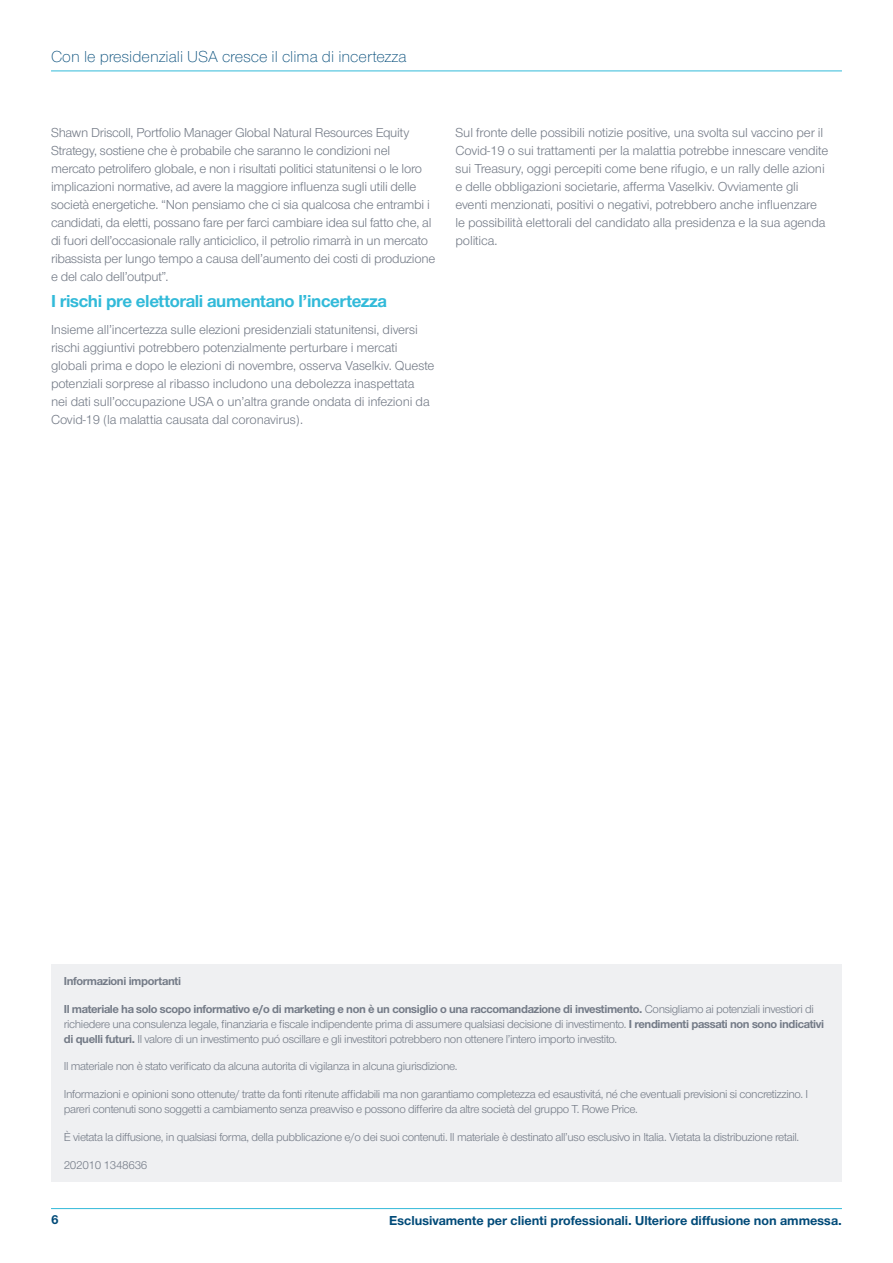
<style>
.page{position:relative;width:893px;height:1263px;background:#fff}
.page>*{position:absolute;margin:0;border:0;box-sizing:border-box;transform-origin:0 0}
.t1{font:700 18px "Nimbus San Nov";letter-spacing:-.02em;color:#32bad9}
.t2{font:300 16.5px "Nimbus San Nov";color:#004a78}
.t3{font:13.5px/18px "Nimbus San Nov";letter-spacing:-.015em;color:#747b87}
.t4{font:700 13.5px "Nimbus San Nov";color:#004a78}
.t5{font:12px/15px "Nimbus San Nov";letter-spacing:-.03em;color:#747b87}
.t6{font:700 12px "Nimbus San Nov";letter-spacing:-.03em;color:#747b87}
.s1{font-weight:700}
</style>
<div class="page">
<div style="left:51px;top:964px;width:791px;height:217px;background:#eff0f2"></div>
<hr style="left:51px;top:71px;width:791px;height:1px;background:#32bad9">
<hr style="left:51px;top:1208px;width:791px;height:1px;background:#32bad9">
<p class="t2" style="left:51px;top:47px;width:357px">Con le presidenziali USA cresce il clima di incertezza</p>
<p class="t3" style="left:51px;top:123px;width:386px">Shawn Driscoll, Portfolio Manager Global Natural Resources Equity Strategy, sostiene che è probabile che saranno le condizioni nel mercato petrolifero globale, e non i risultati politici statunitensi o le loro implicazioni normative, ad avere la maggiore influenza sugli utili delle società energetiche. “Non pensiamo che ci sia qualcosa che entrambi i candidati, da eletti, possano fare per farci cambiare idea sul fatto che, al di fuori dell’occasionale rally anticiclico, il petrolio rimarrà in un mercato ribassista per lungo tempo a causa dell’aumento dei costi di produzione e del calo dell’output”.</p>
<h1 class="t1" style="left:51px;top:290px;width:337px">I rischi pre elettorali aumentano l’incertezza</h1>
<p class="t3" style="left:51px;top:320px;width:385px">Insieme all’incertezza sulle elezioni presidenziali statunitensi, diversi rischi aggiuntivi potrebbero potenzialmente perturbare i mercati globali prima e dopo le elezioni di novembre, osserva Vaselkiv. Queste potenziali sorprese al ribasso includono una debolezza inaspettata nei dati sull’occupazione USA o un’altra grande ondata di infezioni da Covid-19 (la malattia causata dal coronavirus).</p>
<p class="t3" style="left:455px;top:123px;width:374px">Sul fronte delle possibili notizie positive, una svolta sul vaccino per il Covid-19 o sui trattamenti per la malattia potrebbe innescare vendite sui Treasury, oggi percepiti come bene rifugio, e un rally delle azioni e delle obbligazioni societarie, afferma Vaselkiv. Ovviamente gli eventi menzionati, positivi o negativi, potrebbero anche influenzare le possibilità elettorali del candidato alla presidenza e la sua agenda politica.</p>
<p class="t6" style="left:64px;top:974px;width:119px">Informazioni importanti</p>
<p class="t5" style="left:64px;top:1001px;width:762px"><span class="s1">Il materiale ha solo scopo informativo e/o di marketing e non è un consiglio o una raccomandazione di investimento.</span> Consigliamo ai potenziali investiori di richiedere una consulenza legale, finanziaria e fiscale indipendente prima di assumere qualsiasi decisione di investimento. <span class="s1">I rendimenti passati non sono indicativi di quelli futuri.</span> Il valore di un investimento puó oscillare e gli investitori potrebbero non ottenere l’intero importo investito.</p>
<p class="t5" style="left:64px;top:1059px;width:395px">Il materiale non è stato verificato da alcuna autorita di vigilanza in alcuna giurisdizione.</p>
<p class="t5" style="left:64px;top:1087px;width:746px">Informazioni e opinioni sono ottenute/ tratte da fonti ritenute affidabili ma non garantiamo completezza ed esaustivitá, né che eventuali previsioni si concretizzino. I pareri contenuti sono soggetti a cambiamento senza preavviso e possono differire da altre società del gruppo T. Rowe Price.</p>
<p class="t5" style="left:64px;top:1129px;width:737px">È vietata la diffusione, in qualsiasi forma, della pubblicazione e/o dei suoi contenuti. Il materiale è destinato all’uso esclusivo in Italia. Vietata la distribuzione retail.</p>
<p class="t5" style="left:64px;top:1157px;width:85px">202010 1348636</p>
<p class="t4" style="left:51px;top:1211px;width:9px">6</p>
<p class="t4" style="left:389px;top:1213px;width:454px">Esclusivamente per clienti professionali. Ulteriore diffusione non ammessa.</p>
</div>
